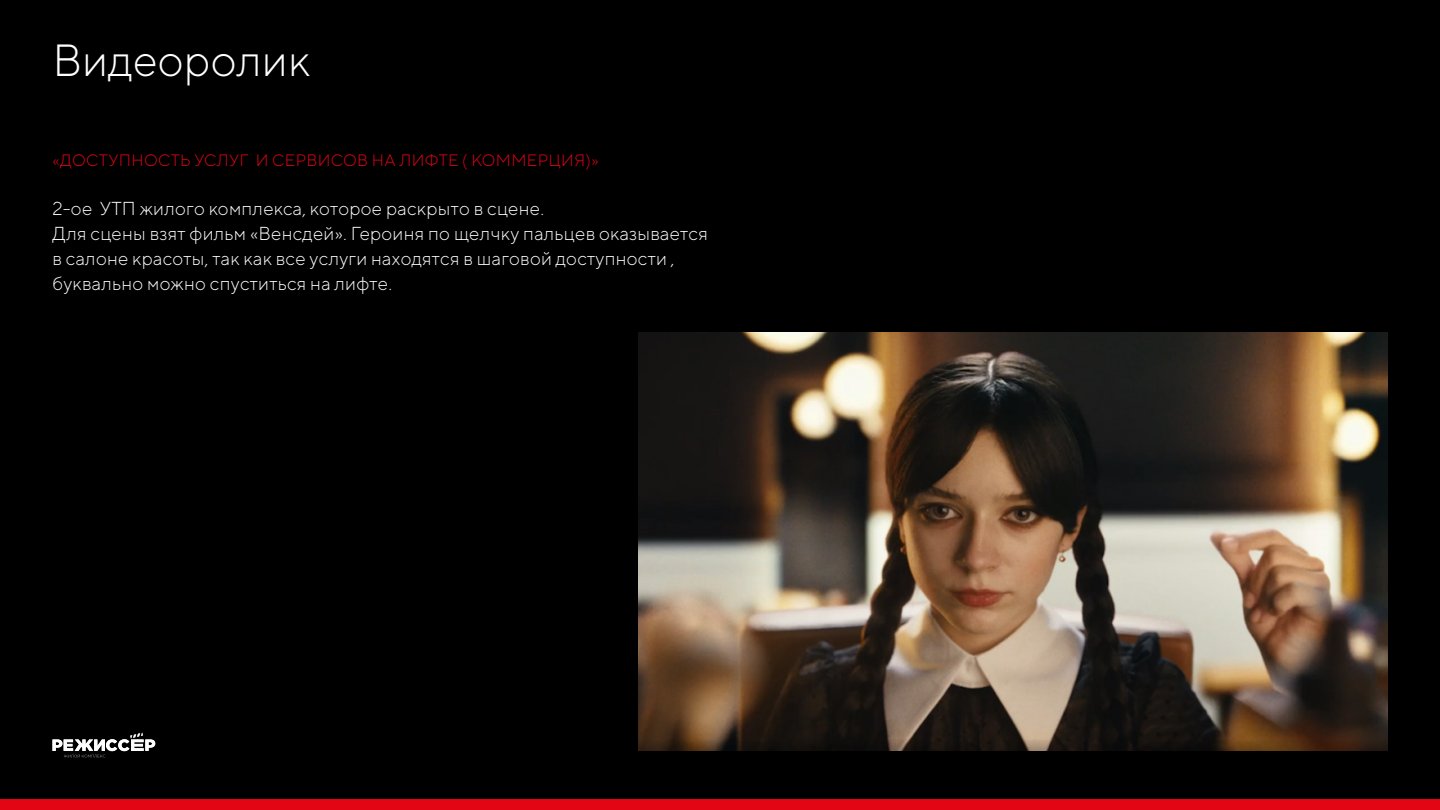
<style>
.page{position:relative;width:1440px;height:810px;background:#000}
.page>*{position:absolute;margin:0;border:0;box-sizing:border-box;transform-origin:0 0}
.t1{font:300 45px "TT Norms";color:#fff}
.t2{font:300 18.75px/24.8px "TT Norms";letter-spacing:.01em;color:#fff}
.t3{font:300 16.5px "TT Norms";letter-spacing:.02em;color:#e30514}
</style>
<div class="page">
<svg style="left:52px;top:733px;width:103px;height:24px"></svg>
<div style="left:0;top:800px;width:1440px;height:10px;background:#e30514"></div>
<img style="left:639px;top:333px;width:749px;height:417px">
<h1 class="t1" style="left:52px;top:33px;width:260px">Видеоролик</h1>
<p class="t3" style="left:52px;top:150px;width:548px">«ДОСТУПНОСТЬ УСЛУГ И СЕРВИСОВ НА ЛИФТЕ ( КОММЕРЦИЯ)»</p>
<p class="t2" style="left:53px;top:196px;width:657px">2-ое УТП жилого комплекса, которое раскрыто в сцене.<br>Для сцены взят фильм «Венсдей». Героиня по щелчку пальцев оказывается в салоне красоты, так как все услуги находятся в шаговой доступности , буквально можно спуститься на лифте.</p>
</div>
